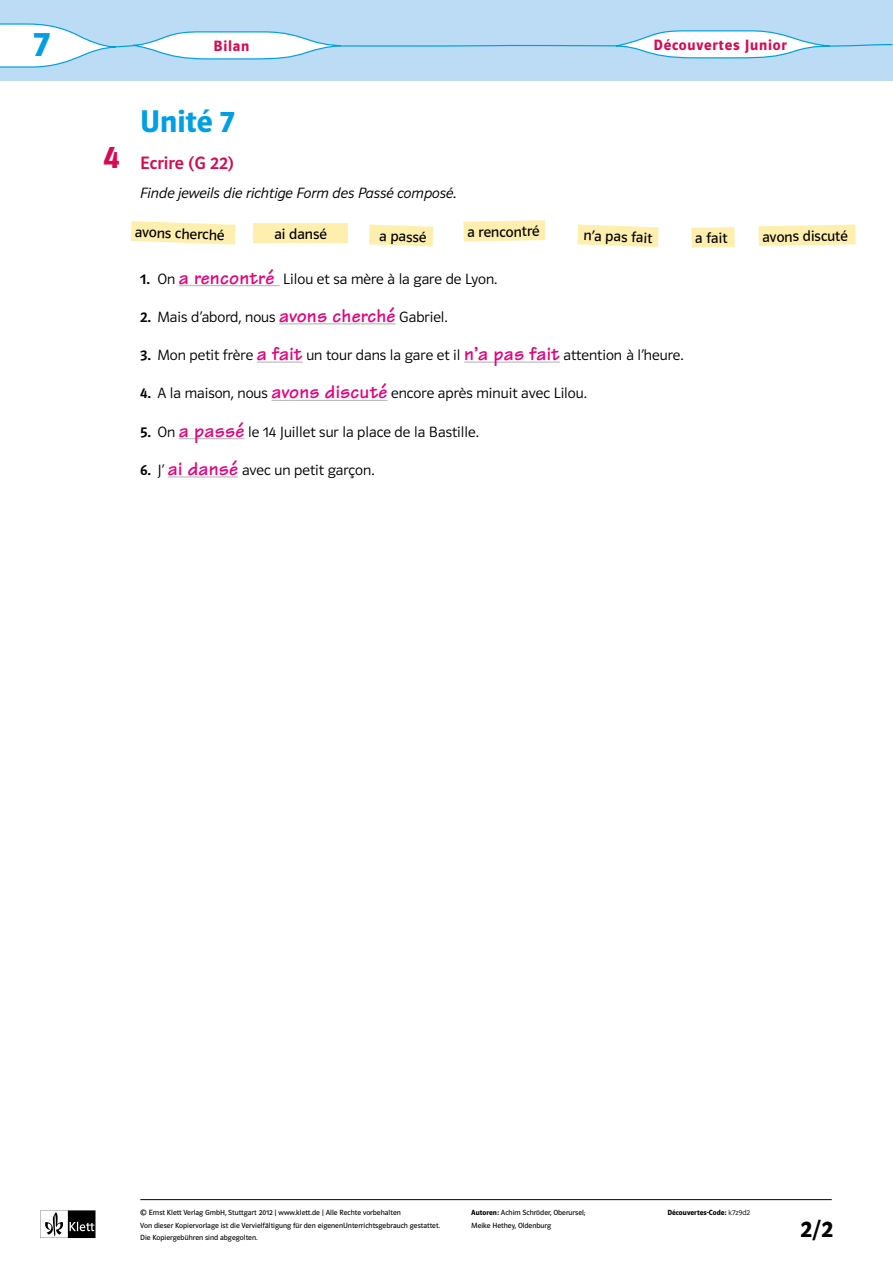
<style>
.page{position:relative;width:893px;height:1263px;background:#fff}
.page>*{position:absolute;margin:0;border:0;box-sizing:border-box;transform-origin:0 0}
.SB6_Kapitelnummer{font:36px "Polo ST11 K Hfett";color:#009fe3}
.t1{font:33px "Polo ST11 K Hfett";color:#d60b52}
.t2{font:31.5px "Polo ST11 K Hfett";color:#009fe3}
.t3{font:24px "Polo ST11 K Hfett";color:#000}
.cda6_Titel_Aufgabe{font:18px "Polo ST11 K Krftg";letter-spacing:.005em;color:#d60b52}
.cda6_text{font:15px "Polo ST11 K Leicht";color:#000}
.cda6_text-2{font:15px "Polo ST11 K Buch";color:#000}
.cda6_text-3{font:15px "Polo ST11 K Leicht Kursiv";color:#000}
.SB6_Kolumnentitel{font:15px "Polo ST11 K Hfett";letter-spacing:.05em;color:#d60b52}
.PDF{font:7.5px/12.8px "Polo ST11 K Buch";color:#000}
.PDF-2{font:7.5px "Polo ST11 K Hfett";color:#000}
.s1{font-family:"Polo ST11 K Krftg"}
.s2{font-family:"Tekton";font-weight:700;font-size:19.5px;color:#e6007d}
.s3{font-family:"Polo ST11 K Leicht"}
.s4{font-family:"Polo ST11 K Hfett"}
</style>
<div class="page">
<svg style="left:40px;top:1210px;width:56px;height:28px"></svg>
<hr style="left:140px;top:1199px;width:692px;height:1px;background:#000">
<svg style="left:131px;top:221px;width:105px;height:24px"></svg>
<div style="left:253px;top:223px;width:95px;height:20px;background:#ffefaf"></div>
<svg style="left:369px;top:225px;width:64px;height:22px"></svg>
<svg style="left:463px;top:220px;width:82px;height:21px;background:#fff0b4"></svg>
<svg style="left:577px;top:225px;width:82px;height:22px;background:#fff0b8"></svg>
<svg style="left:691px;top:227px;width:44px;height:21px"></svg>
<svg style="left:758px;top:225px;width:98px;height:21px;background:#fff0b4"></svg>
<div style="left:0;top:0;width:893px;height:81px;background:#bcdbf4"></div>
<hr style="left:179px;top:285px;width:101px;height:1px;background:#bcbcbc">
<hr style="left:279px;top:323px;width:117px;height:1px;background:#bcbcbc">
<hr style="left:257px;top:361px;width:46px;height:2px;background:#bcbcbc">
<hr style="left:464px;top:361px;width:96px;height:2px;background:#bcbcbc">
<hr style="left:272px;top:400px;width:115px;height:1px;background:#bcbcbc">
<hr style="left:179px;top:438px;width:65px;height:1px;background:#bcbcbc">
<hr style="left:168px;top:476px;width:70px;height:1px;background:#bcbcbc">
<svg style="left:0;top:23px;width:893px;height:45px"></svg>
<p class="SB6_Kapitelnummer" style="left:33px;top:24px;width:18px">7</p>
<h1 class="SB6_Kapitelnummer" style="left:34px;top:26px;width:17px">1</h1>
<p class="SB6_Kolumnentitel" style="left:653px;top:36px;width:135px">Découvertes Junior</p>
<p class="t1" style="left:103px;top:139px;width:18px">4</p>
<p class="t2" style="left:140px;top:103px;width:96px">Unité 7</p>
<p class="cda6_Titel_Aufgabe" style="left:140px;top:153px;width:95px">Ecrire (G 22)</p>
<p class="cda6_text-3" style="left:140px;top:185px;width:317px">Finde jeweils die richtige Form des Passé composé.</p>
<p class="cda6_text-2" style="left:135px;top:224px;width:91px;rotate:2deg">avons cherché</p>
<p class="cda6_text-2" style="left:274px;top:225px;width:54px">ai dansé</p>
<p class="cda6_text-2" style="left:380px;top:227px;width:49px;rotate:2deg">a passé</p>
<p class="cda6_text-2" style="left:467px;top:224px;width:74px;rotate:-1deg">a rencontré</p>
<p class="cda6_text-2" style="left:584px;top:227px;width:70px;rotate:2deg">n’a pas fait</p>
<p class="cda6_text-2" style="left:695px;top:230px;width:34px;rotate:-1deg">a fait</p>
<p class="cda6_text-2" style="left:762px;top:229px;width:87px;rotate:-1deg">avons discuté</p>
<p class="cda6_text" style="left:140px;top:270px;width:358px"><span class="s1">1.</span> On <span class="s2">a rencontré</span> Lilou et sa mère à la gare de Lyon.</p>
<p class="cda6_text" style="left:140px;top:309px;width:309px"><span class="s1">2.</span> Mais d’abord, nous <span class="s2">avons cherché</span> Gabriel.</p>
<p class="cda6_text" style="left:140px;top:347px;width:545px"><span class="s1">3.</span> Mon petit frère <span class="s2">a fait</span> un tour dans la gare et il <span class="s2">n’a pas fait</span> attention à l’heure.</p>
<p class="cda6_text" style="left:140px;top:385px;width:448px"><span class="s1">4.</span> A la maison, nous <span class="s2">avons discuté</span> encore après minuit avec Lilou.</p>
<p class="cda6_text" style="left:140px;top:424px;width:340px"><span class="s1">5.</span> On <span class="s2">a passé</span> le 14 Juillet sur la place de la Bastille.</p>
<p class="cda6_text" style="left:140px;top:462px;width:236px"><span class="s1">6.</span> J’ <span class="s2">ai dansé</span> avec un petit garçon.</p>
<p class="PDF" style="left:140px;top:1206px;width:262px">© Ernst Klett Verlag GmbH, Stuttgart 2012 | www.klett.de | Alle Rechte vorbehalten</p>
<p class="PDF-2" style="left:667px;top:1208px;width:84px">Découvertes-Code: <span class="s3">k7z9d2</span></p>
<p class="PDF" style="left:140px;top:1219px;width:301px">Von dieser Kopiervorlage ist die Vervielfältigung für den eigenenUnterrichtsgebrauch gestattet.<br>Die Kopiergebühren sind abgegolten.</p>
<p class="PDF" style="left:471px;top:1206px;width:116px"><span class="s4">Autoren:</span> Achim Schröder, Oberursel;<br>Meike Hethey, Oldenburg</p>
<p class="t3" style="left:800px;top:1216px;width:34px">2/2</p>
</div>
